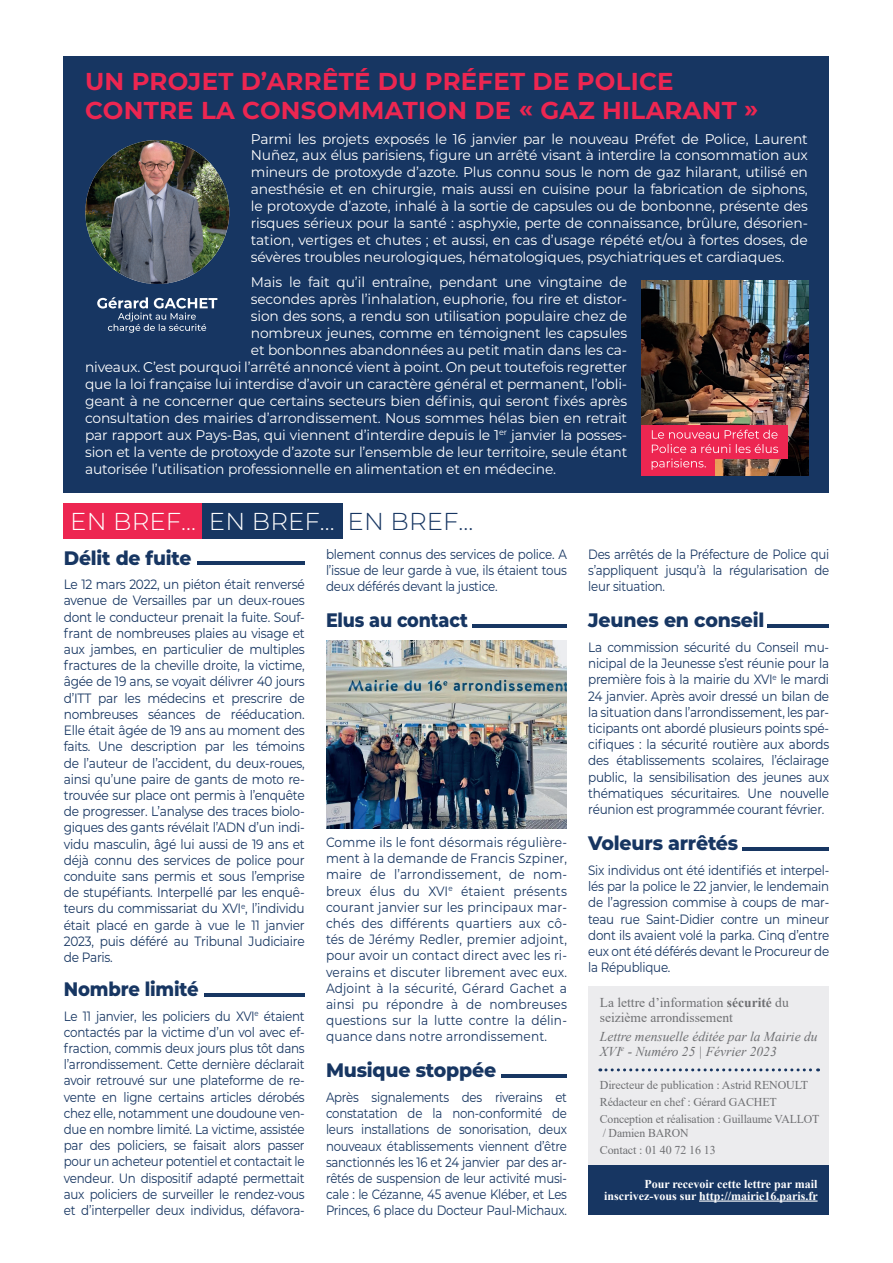
<style>
.page{position:relative;width:893px;height:1263px;background:#fff}
.page>*{position:absolute;margin:0;border:0;box-sizing:border-box;transform-origin:0 0}
.t1{font:700 24.45px/28.5px "Montserrat";letter-spacing:.01em;color:#ed2651}
.t2{font:300 24.45px "Montserrat";letter-spacing:.005em;color:#fff}
.t3{font:800 19.5px "Montserrat";letter-spacing:-.01em;color:#173662}
.t4{font:800 19.5px "Montserrat";letter-spacing:-.01em;color:#173662;scale:.9 1}
.t5{font:800 19.5px "Montserrat";letter-spacing:-.01em;color:#173662;scale:.96 1}
.t6{font:800 19.5px "Montserrat";letter-spacing:-.01em;color:#173662;scale:.92 1}
.t7{font:14.1px/17px "Montserrat";letter-spacing:-.01em;color:#fff;text-align:justify}
.t8{font:13.5px/16.2px "Montserrat";letter-spacing:-.02em;color:#173662;text-align:justify;scale:.9 1}
.t9{font:13.5px/16.2px "Montserrat";letter-spacing:-.02em;color:#173662;text-align:justify;scale:.88 1}
.t10{font:13.5px/16.2px "Montserrat";letter-spacing:-.02em;color:#173662;text-align:justify;scale:.89 1}
.t11{font:13.5px/16.2px "Montserrat";letter-spacing:-.02em;color:#173662;text-align:justify;scale:.87 1}
.t12{font:italic 13.5px/15px "Times New Roman";color:#6f7073}
.t13{font:13.5px/15px "Times New Roman";color:#6f7073}
.t14{font:12px/17px "Times New Roman";letter-spacing:-.01em;color:#6f7073}
.t15{font:700 12px/12px "Times New Roman";color:#fff;text-align:right}
.s1{color:#173662}
.s2{font-weight:700}
</style>
<div class="page">
<div style="left:64px;top:504px;width:138px;height:35px;background:#ed2651"></div>
<div style="left:202px;top:504px;width:140px;height:35px;background:#173662"></div>
<div style="left:588px;top:986px;width:241px;height:182px;background:#ececee"></div>
<div style="left:588px;top:1165px;width:241px;height:50px;background:#173662"></div>
<hr style="left:699px;top:1200px;width:119px;height:2px;background:#fff">
<svg style="left:600px;top:1068px;width:219px;height:3px"></svg>
<hr style="left:197px;top:561px;width:108px;height:4px;background:#173662">
<img style="left:326px;top:640px;width:241px;height:188px">
<hr style="left:473px;top:624px;width:94px;height:3px;background:#173662">
<hr style="left:204px;top:993px;width:101px;height:3px;background:#173662">
<hr style="left:501px;top:1074px;width:66px;height:3px;background:#173662">
<div style="left:64px;top:56px;width:765px;height:437px;background:#173662"></div>
<img style="left:85px;top:140px;width:144px;height:144px;border-radius:72px">
<svg style="left:97px;top:297px;width:120px;height:36px"></svg>
<hr style="left:768px;top:624px;width:61px;height:3px;background:#173662">
<img style="left:641px;top:280px;width:167px;height:195px">
<div style="left:641px;top:458px;width:74px;height:17px;background:#ed2651"></div>
<div style="left:641px;top:441px;width:146px;height:17px;background:#ed2651"></div>
<div style="left:641px;top:425px;width:146px;height:17px;background:#ed2651"></div>
<svg style="left:652px;top:430px;width:126px;height:40px"></svg>
<hr style="left:742px;top:847px;width:87px;height:4px;background:#173662">
<h1 class="t1" style="left:85px;top:66px;width:675px">UN PROJET D’ARRÊTÉ DU PRÉFET DE POLICE<br>CONTRE LA CONSOMMATION DE « GAZ HILARANT »</h1>
<p class="t7" style="left:251px;top:130px;width:559px">Parmi les projets exposés le 16 janvier par le nouveau Préfet de Police, Laurent Nuñez, aux élus parisiens, figure un arrêté visant à interdire la consommation aux mineurs de protoxyde d’azote. Plus connu sous le nom de gaz hilarant, utilisé en anesthésie et en chirurgie, mais aussi en cuisine pour la fabrication de siphons, le protoxyde d’azote, inhalé à la sortie de capsules ou de bonbonne, présente des risques sérieux pour la santé : asphyxie, perte de connaissance, brûlure, désorien&shy;tation, vertiges et chutes ; et aussi, en cas d’usage répété et/ou à fortes doses, de sévères troubles neurologiques, hématologiques, psychiatriques et cardiaques.</p>
<p class="t7" style="left:251px;top:273px;width:378px">Mais le fait qu’il entraîne, pendant une vingtaine de</p>
<p class="t7" style="left:251px;top:290px;width:378px">secondes après l’inhalation, euphorie, fou rire et distor-</p>
<p class="t7" style="left:251px;top:307px;width:378px">sion des sons, a rendu son utilisation populaire chez de</p>
<p class="t7" style="left:251px;top:324px;width:378px">nombreux jeunes, comme en témoignent les capsules</p>
<p class="t7" style="left:251px;top:341px;width:378px">et bonbonnes abandonnées au petit matin dans les ca-</p>
<p class="t7" style="left:85px;top:358px;width:544px">niveaux. C’est pourquoi l’arrêté annoncé vient à point. On peut toutefois regretter</p>
<p class="t7" style="left:85px;top:375px;width:544px">que la loi française lui interdise d’avoir un caractère général et permanent, l’obli-</p>
<p class="t7" style="left:85px;top:392px;width:544px">geant à ne concerner que certains secteurs bien définis, qui seront fixés après</p>
<p class="t7" style="left:85px;top:409px;width:544px">consultation des mairies d’arrondissement. Nous sommes hélas bien en retrait</p>
<p class="t7" style="left:85px;top:426px;width:544px">par rapport aux Pays-Bas, qui viennent d’interdire depuis le 1<sup>er</sup> janvier la posses-</p>
<p class="t7" style="left:85px;top:443px;width:544px">sion et la vente de protoxyde d’azote sur l’ensemble de leur territoire, seule étant</p>
<p class="t7" style="left:85px;top:460px;width:473px">autorisée l’utilisation professionnelle en alimentation et en médecine.</p>
<h1 class="t2" style="left:70px;top:504px;width:405px">EN BREF... EN BREF... <span class="s1">EN BREF...</span></h1>
<h2 class="t5" style="left:64px;top:543px;width:134px">Délit de fuite</h2>
<p class="t8" style="left:64px;top:576px;width:269px">Le 12 mars 2022, un piéton était renversé avenue de Versailles par un deux-roues dont le conducteur prenait la fuite. Souf&shy;frant de nombreuses plaies au visage et aux jambes, en particulier de multiples fractures de la cheville droite, la victime, âgée de 19 ans, se voyait délivrer 40 jours d’ITT par les médecins et prescrire de nombreuses séances de rééducation.<br>Elle était âgée de 19 ans au moment des faits. Une description par les témoins de l’auteur de l’accident, du deux-roues, ainsi qu’une paire de gants de moto re&shy;trouvée sur place ont permis à l’enquête de progresser. L’analyse des traces biolo&shy;giques des gants révélait l’ADN d’un indi&shy;vidu masculin, âgé lui aussi de 19 ans et déjà connu des services de police pour conduite sans permis et sous l’emprise de stupéfiants. Interpellé par les enquê&shy;teurs du commissariat du XVI<sup>e</sup>, l’individu était placé en garde à vue le 11 janvier 2023, puis déféré au Tribunal Judiciaire de Paris.</p>
<h2 class="t6" style="left:64px;top:975px;width:148px">Nombre limité</h2>
<p class="t9" style="left:64px;top:1007px;width:275px">Le 11 janvier, les policiers du XVI<sup>e</sup> étaient contactés par la victime d’un vol avec ef&shy;fraction, commis deux jours plus tôt dans l’arrondissement. Cette dernière déclarait avoir retrouvé sur une plateforme de re&shy;vente en ligne certains articles dérobés chez elle, notamment une doudoune ven&shy;due en nombre limité. La victime, assistée par des policiers, se faisait alors passer pour un acheteur potentiel et contactait le vendeur. Un dispositif adapté permettait aux policiers de surveiller le rendez-vous et d’interpeller deux individus, défavora-</p>
<p class="t9" style="left:326px;top:545px;width:275px">blement connus des services de police. A l’issue de leur garde à vue, ils étaient tous deux déférés devant la justice.</p>
<h2 class="t4" style="left:326px;top:606px;width:159px">Elus au contact</h2>
<p class="t8" style="left:326px;top:834px;width:269px">Comme ils le font désormais régulière&shy;ment à la demande de Francis Szpiner, maire de l’arrondissement, de nom&shy;breux élus du XVI<sup>e</sup> étaient présents courant janvier sur les principaux mar&shy;chés des différents quartiers aux cô&shy;tés de Jérémy Redler, premier adjoint, pour avoir un contact direct avec les ri&shy;verains et discuter librement avec eux.<br>Adjoint à la sécurité, Gérard Gachet a ainsi pu répondre à de nombreuses questions sur la lutte contre la délin&shy;quance dans notre arrondissement.</p>
<h2 class="t3" style="left:326px;top:1056px;width:172px">Musique stoppée</h2>
<p class="t11" style="left:326px;top:1088px;width:278px">Après signalements des riverains et constatation de la non-conformité de leurs installations de sonorisation, deux nouveaux établissements viennent d’être sanctionnés les 16 et 24 janvier par des ar&shy;rêtés de suspension de leur activité musi&shy;cale : le Cézanne, 45 avenue Kléber, et Les Princes, 6 place du Docteur Paul-Michaux.</p>
<p class="t11" style="left:588px;top:545px;width:278px">Des arrêtés de la Préfecture de Police qui s’appliquent jusqu’à la régularisation de leur situation.</p>
<h2 class="t3" style="left:588px;top:606px;width:178px">Jeunes en conseil</h2>
<p class="t10" style="left:588px;top:639px;width:272px">La commission sécurité du Conseil mu&shy;nicipal de la Jeunesse s’est réunie pour la première fois à la mairie du XVI<sup>e</sup> le mardi 24 janvier. Après avoir dressé un bilan de la situation dans l’arrondissement, les par&shy;ticipants ont abordé plusieurs points spé&shy;cifiques : la sécurité routière aux abords des établissements scolaires, l’éclairage public, la sensibilisation des jeunes aux thématiques sécuritaires. Une nouvelle réunion est programmée courant février.</p>
<h2 class="t3" style="left:588px;top:829px;width:152px">Voleurs arrêtés</h2>
<p class="t9" style="left:588px;top:861px;width:275px">Six individus ont été identifiés et interpel&shy;lés par la police le 22 janvier, le lendemain de l’agression commise à coups de mar&shy;teau rue Saint-Didier contre un mineur dont ils avaient volé la parka. Cinq d’entre eux ont été déférés devant le Procureur de la République.</p>
<p class="t13" style="left:600px;top:994px;width:190px">La lettre d’information <span class="s2">sécurité</span> du seizième arrondissement</p>
<p class="t12" style="left:600px;top:1028px;width:219px">Lettre mensuelle éditée par la Mairie du<br>XVI<sup>e</sup> - Numéro 25 | Février 2023</p>
<p class="t14" style="left:600px;top:1076px;width:221px">Directeur de publication : Astrid RENOULT<br>Rédacteur en chef : Gérard GACHET<br>Conception et réalisation : Guillaume VALLOT</p>
<p class="t14" style="left:600px;top:1124px;width:117px">/ Damien BARON<br>Contact : 01 40 72 16 13</p>
<p class="t15" style="left:604px;top:1177px;width:215px">Pour recevoir cette lettre par mail inscrivez-vous sur http://mairie16.paris.fr</p>
</div>
